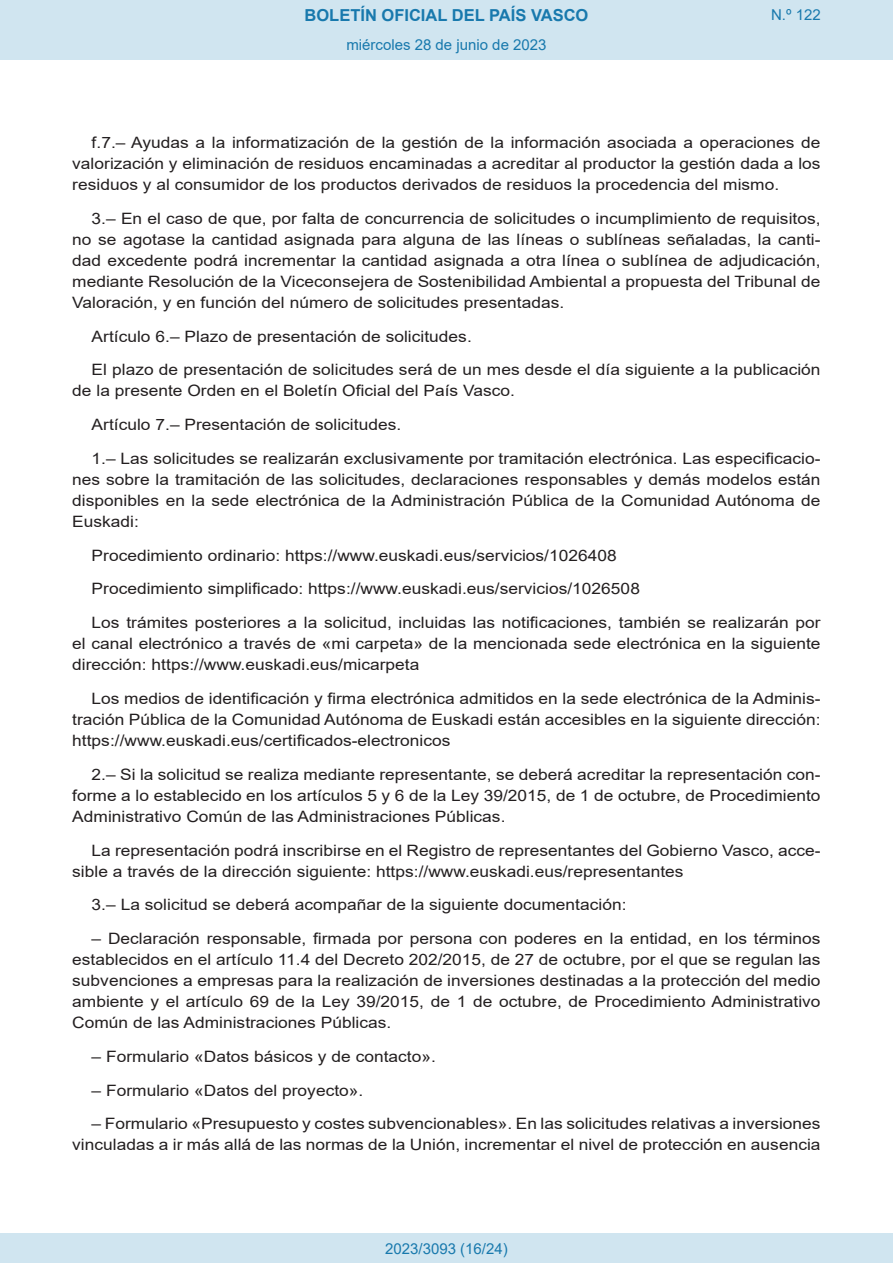
<style>
.page{position:relative;width:893px;height:1263px;background:#fff}
.page>*{position:absolute;margin:0;border:0;box-sizing:border-box;transform-origin:0 0}
.t1{font:700 16.5px "Arial";color:#1879ad}
.BOPVDetalle{font:15.6px/21px "Arial";color:#231f20;text-align:justify;scale:1.11 1}
.Paginacion_Centro{font:15px "Arial";color:#1879ad}
</style>
<div class="page">
<div style="left:0;top:0;width:893px;height:60px;background:#d0e5f0"></div>
<div style="left:0;top:1233px;width:893px;height:30px;background:#d0e5f0"></div>
<p class="t1" style="left:305px;top:3px;width:285px">BOLETÍN OFICIAL DEL PAÍS VASCO</p>
<p class="Paginacion_Centro" style="left:346px;top:35px;width:202px">miércoles 28 de junio de 2023</p>
<p class="Paginacion_Centro" style="left:771px;top:5px;width:51px">N.º 122</p>
<p class="BOPVDetalle" style="left:72px;top:132px;width:676px;text-indent:19px">f.7.– Ayudas a la informatización de la gestión de la información asociada a operaciones de valorización y eliminación de residuos encaminadas a acreditar al productor la gestión dada a los residuos y al consumidor de los productos derivados de residuos la procedencia del mismo.</p>
<p class="BOPVDetalle" style="left:72px;top:208px;width:676px;text-indent:19px">3.– En el caso de que, por falta de concurrencia de solicitudes o incumplimiento de requisitos, no se agotase la cantidad asignada para alguna de las líneas o sublíneas señaladas, la canti&shy;dad excedente podrá incrementar la cantidad asignada a otra línea o sublínea de adjudicación, mediante Resolución de la Viceconsejera de Sostenibilidad Ambiental a propuesta del Tribunal de Valoración, y en función del número de solicitudes presentadas.</p>
<p class="BOPVDetalle" style="left:92px;top:326px;width:344px">Artículo 6.– Plazo de presentación de solicitudes.</p>
<p class="BOPVDetalle" style="left:72px;top:359px;width:676px;text-indent:19px">El plazo de presentación de solicitudes será de un mes desde el día siguiente a la publicación de la presente Orden en el Boletín Oficial del País Vasco.</p>
<p class="BOPVDetalle" style="left:92px;top:414px;width:280px">Artículo 7.– Presentación de solicitudes.</p>
<p class="BOPVDetalle" style="left:72px;top:448px;width:676px;text-indent:19px">1.– Las solicitudes se realizarán exclusivamente por tramitación electrónica. Las especificacio&shy;nes sobre la tramitación de las solicitudes, declaraciones responsables y demás modelos están disponibles en la sede electrónica de la Administración Pública de la Comunidad Autónoma de Euskadi:</p>
<p class="BOPVDetalle" style="left:92px;top:545px;width:475px">Procedimiento ordinario: https://www.euskadi.eus/servicios/1026408</p>
<p class="BOPVDetalle" style="left:92px;top:578px;width:495px">Procedimiento simplificado: https://www.euskadi.eus/servicios/1026508</p>
<p class="BOPVDetalle" style="left:72px;top:612px;width:676px;text-indent:19px">Los trámites posteriores a la solicitud, incluidas las notificaciones, también se realizarán por el canal electrónico a través de «mi carpeta» de la mencionada sede electrónica en la siguiente dirección: https://www.euskadi.eus/micarpeta</p>
<p class="BOPVDetalle" style="left:72px;top:688px;width:676px;text-indent:19px">Los medios de identificación y firma electrónica admitidos en la sede electrónica de la Adminis&shy;tración Pública de la Comunidad Autónoma de Euskadi están accesibles en la siguiente dirección: https://www.euskadi.eus/certificados-electronicos</p>
<p class="BOPVDetalle" style="left:72px;top:764px;width:676px;text-indent:19px">2.– Si la solicitud se realiza mediante representante, se deberá acreditar la representación con&shy;forme a lo establecido en los artículos 5 y 6 de la Ley 39/2015, de 1 de octubre, de Procedimiento Administrativo Común de las Administraciones Públicas.</p>
<p class="BOPVDetalle" style="left:72px;top:839px;width:676px;text-indent:19px">La representación podrá inscribirse en el Registro de representantes del Gobierno Vasco, acce&shy;sible a través de la dirección siguiente: https://www.euskadi.eus/representantes</p>
<p class="BOPVDetalle" style="left:92px;top:894px;width:483px">3.– La solicitud se deberá acompañar de la siguiente documentación:</p>
<p class="BOPVDetalle" style="left:72px;top:928px;width:676px;text-indent:19px">– Declaración responsable, firmada por persona con poderes en la entidad, en los términos establecidos en el artículo 11.4 del Decreto 202/2015, de 27 de octubre, por el que se regulan las subvenciones a empresas para la realización de inversiones destinadas a la protección del medio ambiente y el artículo 69 de la Ley 39/2015, de 1 de octubre, de Procedimiento Administrativo Común de las Administraciones Públicas.</p>
<p class="BOPVDetalle" style="left:92px;top:1046px;width:312px">– Formulario «Datos básicos y de contacto».</p>
<p class="BOPVDetalle" style="left:92px;top:1079px;width:246px">– Formulario «Datos del proyecto».</p>
<p class="BOPVDetalle" style="left:72px;top:1113px;width:676px;text-align:right">– Formulario «Presupuesto y costes subvencionables». En las solicitudes relativas a inversiones vinculadas a ir más allá de las normas de la Unión, incrementar el nivel de protección en ausencia</p>
<p class="Paginacion_Centro" style="left:385px;top:1238px;width:124px">2023/3093 (16/24)</p>
</div>
